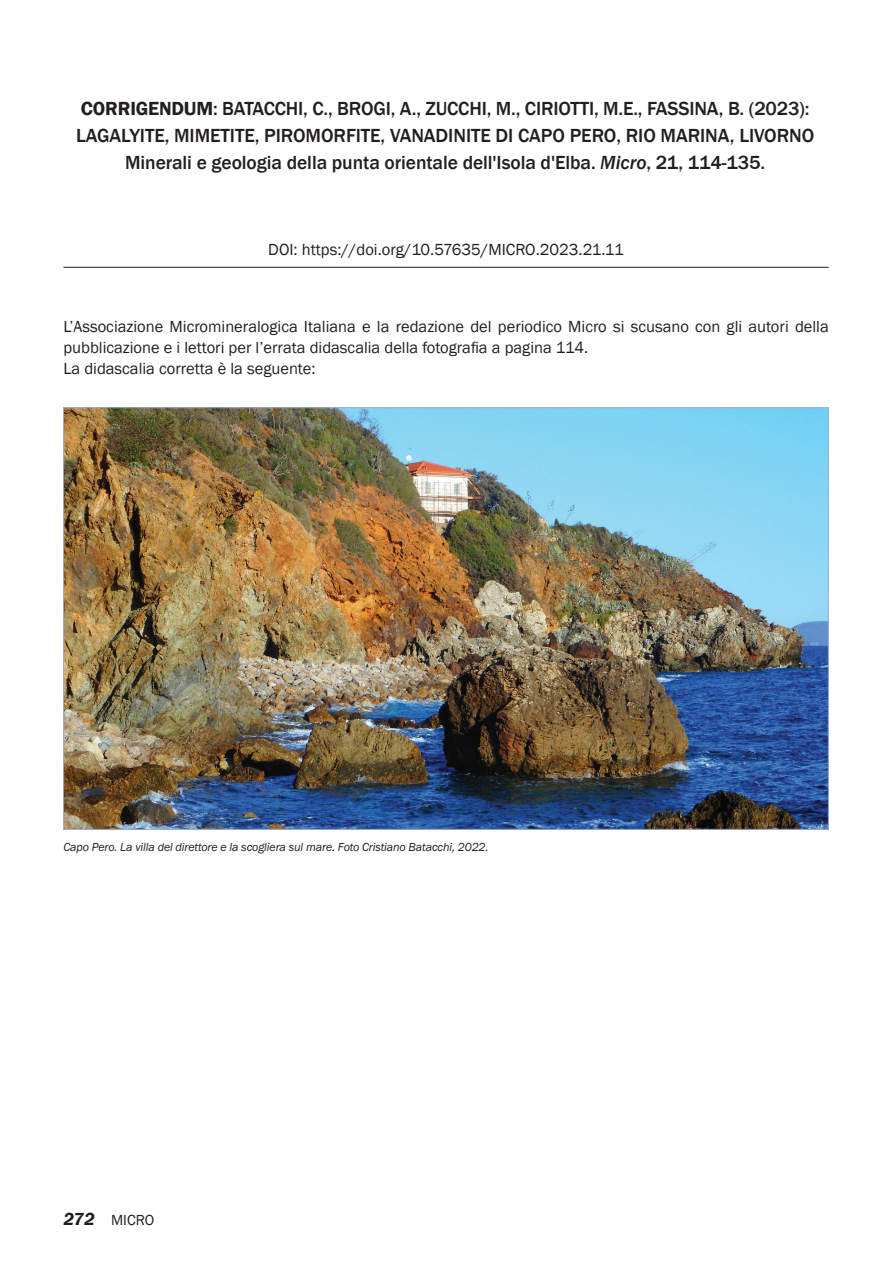
<style>
.page{position:relative;width:893px;height:1263px;background:#fff}
.page>*{position:absolute;margin:0;border:0;box-sizing:border-box;transform-origin:0 0}
.t1{font:500 19.5px/27px "Franklin Gothic";letter-spacing:-.005em;color:#231f20;text-align:center}
.t2{font:16.5px/21.3px "Franklin Gothic";color:#231f20}
.t3{font:15px "Franklin Gothic";color:#231f20}
.t4{font:600 13.65px "Franklin Gothic";color:#231f20}
.t5{font:italic 12px "Franklin Gothic";letter-spacing:-.01em;color:#231f20}
.s1{font-weight:600}
.s2{font-style:italic}
.s3{font-weight:600;font-style:italic;font-size:18px}
</style>
<div class="page">
<img style="left:65px;top:409px;width:761px;height:418px">
<hr style="left:63px;top:267px;width:766px;height:1px;background:#231f20">
<p class="t1" style="left:76px;top:95px;width:739px"><span class="s1">CORRIGENDUM</span>: BATACCHI, C., BROGI, A., ZUCCHI, M., CIRIOTTI, M.E., FASSINA, B. (2023):<br>LAGALYITE, MIMETITE, PIROMORFITE, VANADINITE DI CAPO PERO, RIO MARINA, LIVORNO<br>Minerali e geologia della punta orientale dell'Isola d'Elba. <span class="s2">Micro</span>, 21, 114-135.</p>
<p class="t2" style="left:268px;top:239px;width:357px">DOI: https://doi.org/10.57635/MICRO.2023.21.11</p>
<p class="t2" style="left:63px;top:316px;width:767px">L’Associazione Micromineralogica Italiana e la redazione del periodico Micro si scusano con gli autori della pubblicazione e i lettori per l’errata didascalia della fotografia a pagina 114.<br>La didascalia corretta è la seguente:</p>
<p class="t4" style="left:35px;top:837px;width:315px">Biblioteca, Comunicazione &amp; sviluppo, Distribuzione:</p>
<p class="t5" style="left:63px;top:839px;width:427px">Capo Pero. La villa del direttore e la scogliera sul mare. Foto Cristiano Batacchi, 2022.</p>
<p class="t3" style="left:63px;top:1210px;width:92px"><span class="s3">272</span> MICRO</p>
</div>
